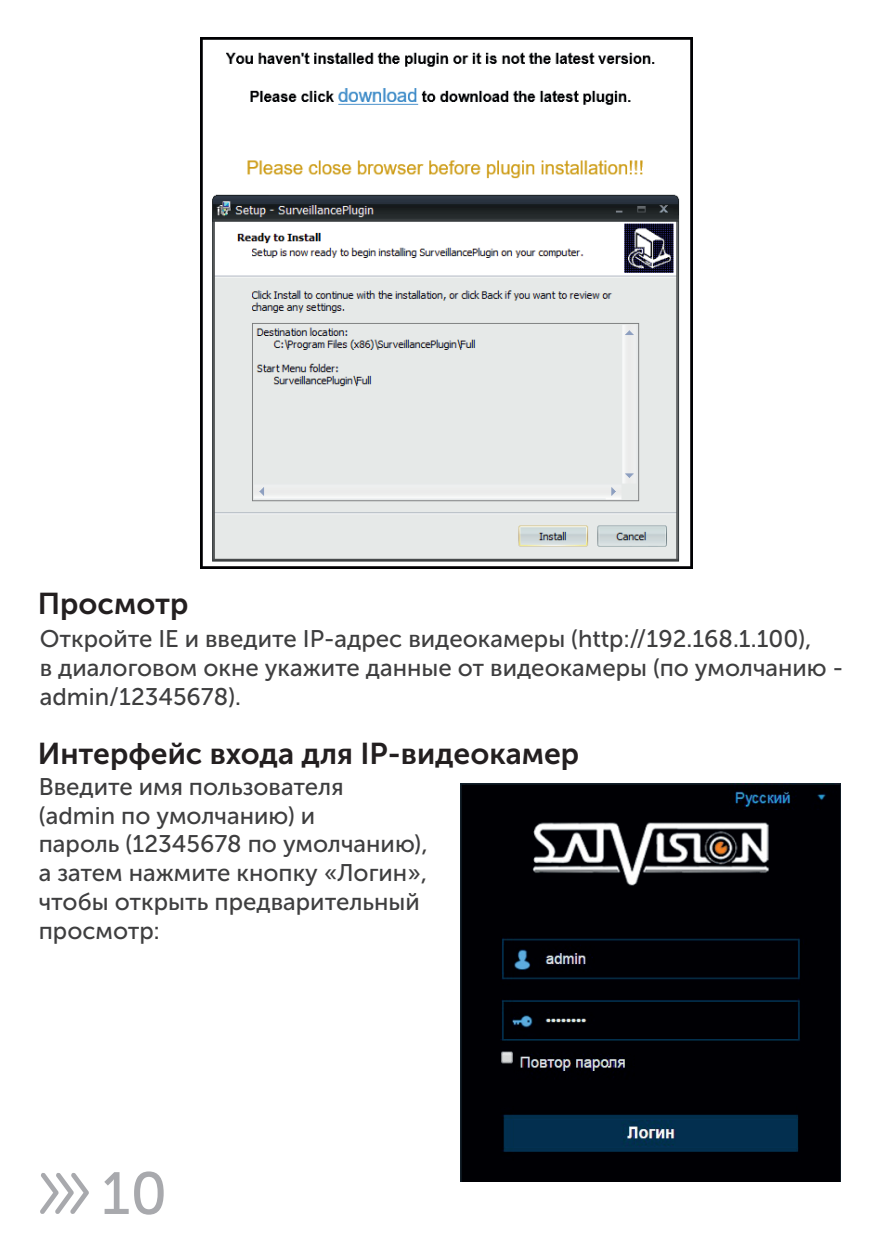
<style>
.page{position:relative;width:893px;height:1234px;background:#fff}
.page>*{position:absolute;margin:0;border:0;box-sizing:border-box;transform-origin:0 0}
.t1{font:59.1px "Museo Sans Cyrl 500";color:#a8a9ad}
.t2{font:30px "Museo Sans Cyrl 700";color:#231f20}
.t3{font:24px/28.8px "Museo Sans Cyrl 500";color:#3e3e3f}
</style>
<div class="page">
<img style="left:461px;top:783px;width:380px;height:398px">
<img style="left:200px;top:37px;width:492px;height:531px">
<svg style="left:40px;top:1173px;width:49px;height:40px"></svg>
<p class="t2" style="left:38px;top:591px;width:152px">Просмотр</p>
<p class="t3" style="left:40px;top:626px;width:805px">Откройте IE и введите IP-адрес видеокамеры (http://192.168.1.100),<br>в диалоговом окне укажите данные от видеокамеры (по умолчанию - admin/12345678).</p>
<p class="t2" style="left:38px;top:741px;width:543px">Интерфейс входа для IР-видеокамер</p>
<p class="t3" style="left:39px;top:774px;width:391px">Введите имя пользователя<br>(admin по умолчанию) и<br>пароль (12345678 по умолчанию), а затем нажмите кнопку «Логин», чтобы открыть предварительный просмотр:</p>
<h1 class="t1" style="left:101px;top:1169px;width:68px">10</h1>
</div>
